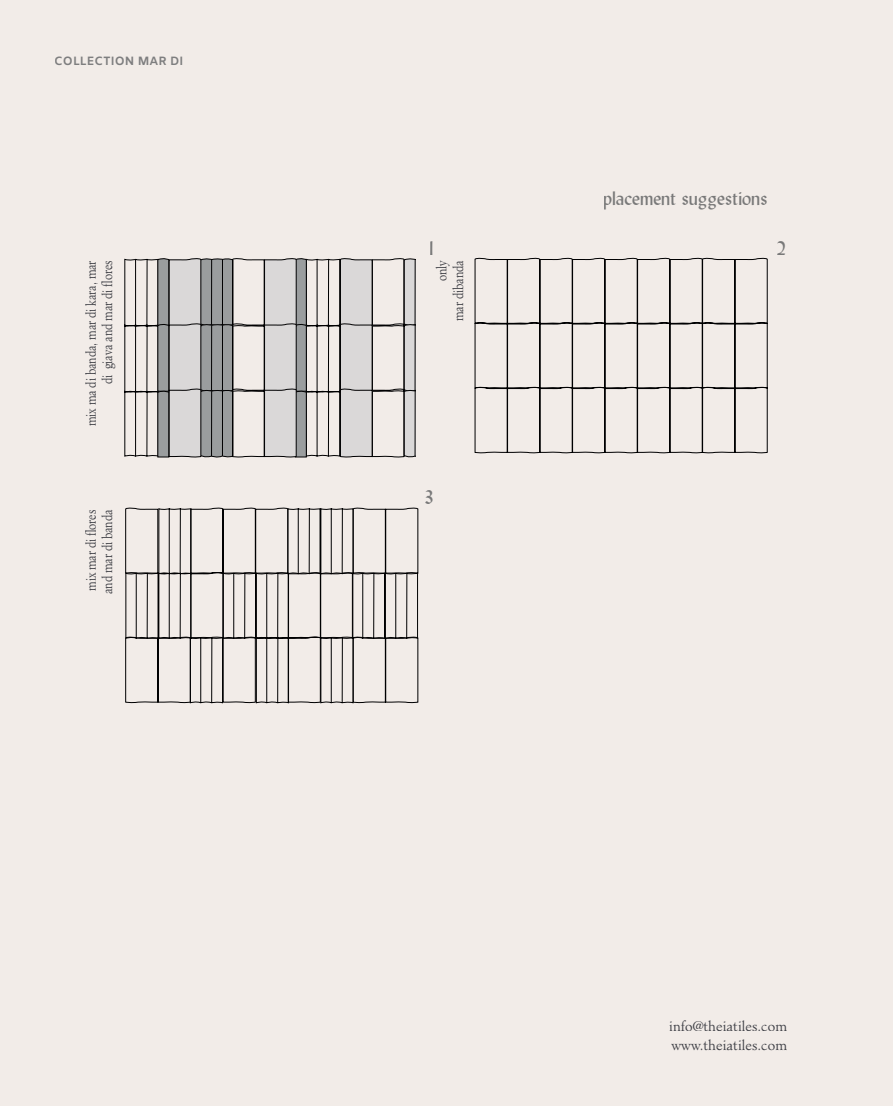
<style>
.page{position:relative;width:893px;height:1106px;background:#f2ece8}
.page>*{position:absolute;margin:0;border:0;box-sizing:border-box;transform-origin:0 0}
.t1{font:19.35px "Lydian BT";color:#797979}
.t2{font:300 13.5px/16.5px "Minister Std";letter-spacing:-.01em;color:#3f4046;text-align:right;scale:.82 1}
.t3{font:300 13.5px/19.5px "Minister Std";letter-spacing:-.01em;color:#3f4046}
.t4{font:700 12px "Amiko";color:#7e7e7f}
</style>
<div class="page">
<svg style="left:124px;top:259px;width:33px;height:198px"></svg>
<svg style="left:157px;top:259px;width:259px;height:199px"></svg>
<svg style="left:475px;top:257px;width:293px;height:196px"></svg>
<svg style="left:125px;top:507px;width:293px;height:196px"></svg>
<p class="t4" style="left:54px;top:54px;width:131px">COLLECTION MAR DI</p>
<h1 class="t1" style="left:426px;top:236px;width:12px">1</h1>
<p class="t2" style="left:83px;top:426px;width:203px;rotate:-90deg">mix ma di banda, mar di kara, mar di giava and mar di flores</p>
<p class="t2" style="left:434px;top:321px;width:76px;rotate:-90deg">only<br>mar dibanda</p>
<p class="t2" style="left:83px;top:594px;width:105px;text-align:left;rotate:-90deg">mix mar di flores and mar di banda</p>
<h1 class="t1" style="left:424px;top:486px;width:12px">3</h1>
<h1 class="t1" style="left:603px;top:186px;width:166px">placement suggestions</h1>
<h1 class="t1" style="left:777px;top:236px;width:12px">2</h1>
<p class="t3" style="left:669px;top:1016px;width:119px">info@theiatiles.com www.theiatiles.com</p>
</div>
